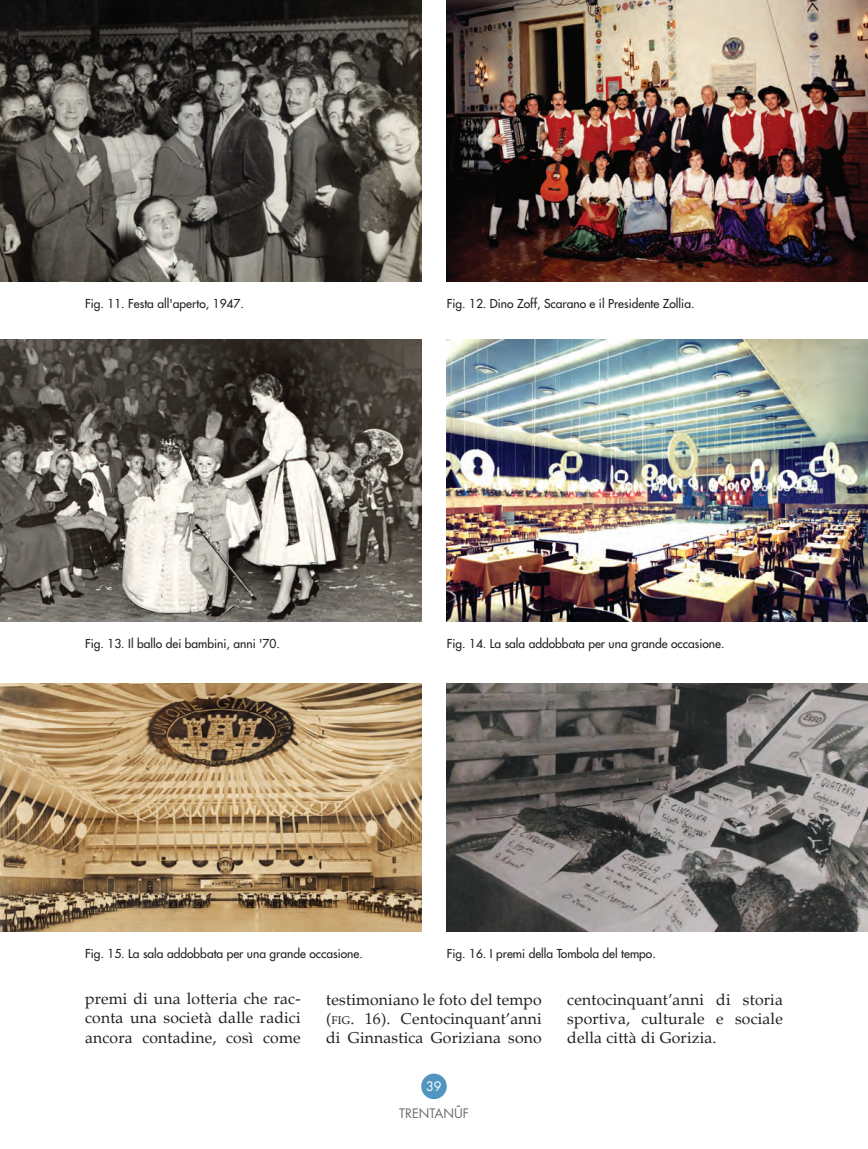
<style>
.page{position:relative;width:868px;height:1149px;background:#fff}
.page>*{position:absolute;margin:0;border:0;box-sizing:border-box;transform-origin:0 0}
.t1{font:15.75px/18.9px "Palatino";letter-spacing:.01em;color:#231f20;text-align:justify}
.t2{font:12.75px "Futura";color:#6c6d70}
.t3{font:12.75px "Futura";color:#fff}
.t4{font:12px "Futura";color:#231f20}
.s1{font-size:10.95px}
.s2{font-style:inherit}
</style>
<div class="page">
<div style="left:421px;top:1073px;width:25px;height:25px;background:#5295c0;border-radius:50%"></div>
<img style="left:0;top:0;width:421px;height:282px">
<img style="left:446px;top:0;width:421px;height:282px">
<img style="left:0;top:339px;width:421px;height:282px">
<img style="left:0;top:683px;width:421px;height:248px">
<img style="left:446px;top:683px;width:421px;height:248px">
<img style="left:446px;top:339px;width:421px;height:282px">
<p class="t4" style="left:85px;top:296px;width:160px">Fig. 11. Festa all'aperto, 1947.</p>
<p class="t4" style="left:446px;top:296px;width:249px">Fig. 12. Dino Zoff, Scarano e il Presidente Zollia.</p>
<p class="t4" style="left:85px;top:635px;width:196px">Fig. 13. Il ballo dei bambini, anni '70.</p>
<p class="t4" style="left:446px;top:635px;width:279px">Fig. 14. La sala addobbata per una grande occasione.</p>
<p class="t4" style="left:85px;top:945px;width:279px">Fig. 15. La sala addobbata per una grande occasione.</p>
<p class="t4" style="left:446px;top:945px;width:210px">Fig. 16. I premi della Tombola del tempo.</p>
<h1 class="t1" style="left:85px;top:988px;width:217px;line-height:19.4px">premi di una lotteria che rac&shy;conta una società dalle radici ancora contadine, così come</h1>
<h1 class="t1" style="left:326px;top:989px;width:217px">testimoniano le foto del tempo (<span class="s1">fig</span><span class="s2">. 16)</span>. Centocinquant’anni di Ginnastica Goriziana sono</h1>
<h1 class="t1" style="left:567px;top:989px;width:217px">centocinquant’anni di storia sportiva, culturale e sociale della città di Gorizia.</h1>
<p class="t3" style="left:426px;top:1077px;width:17px">39</p>
<p class="t2" style="left:399px;top:1104px;width:71px">TRENTANÛF</p>
</div>
